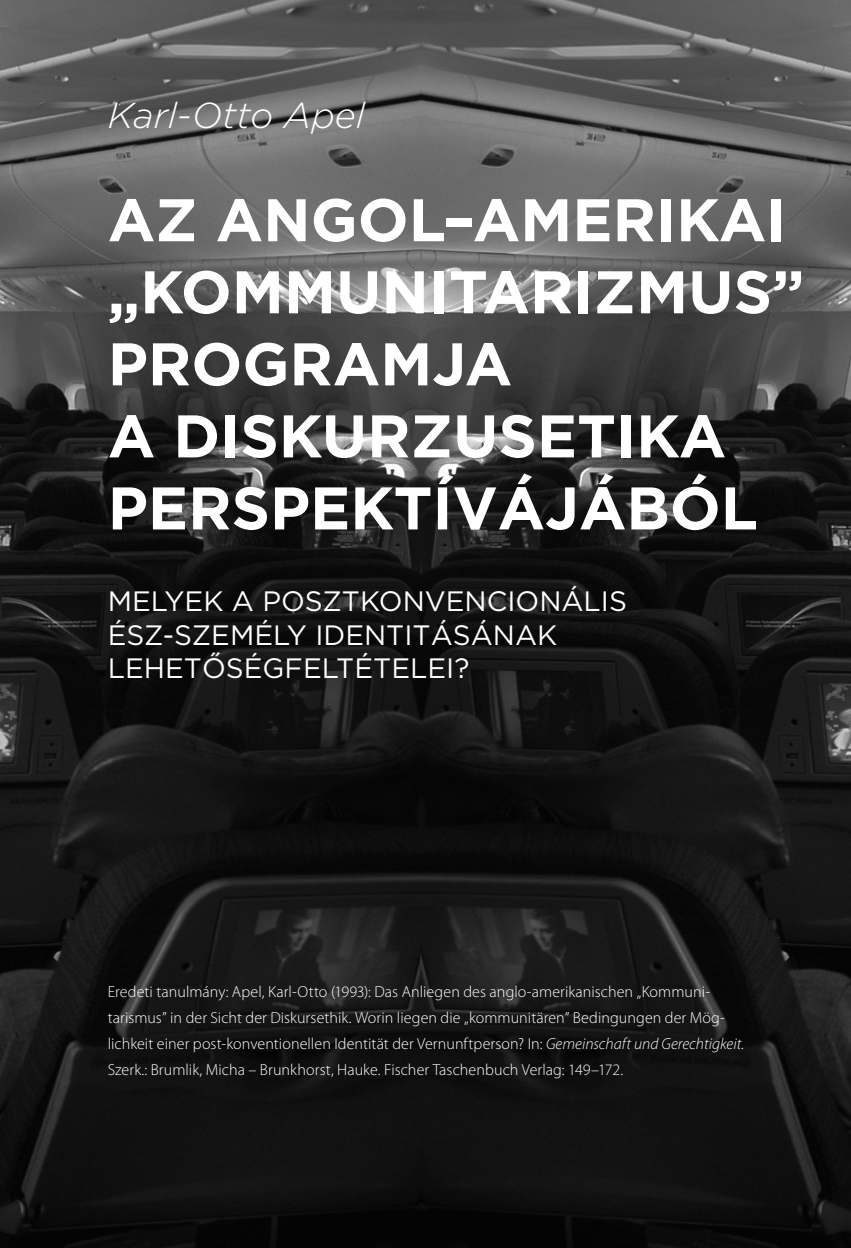
<style>
.page{position:relative;width:851px;height:1248px;background:#fff}
.page>*{position:absolute;margin:0;border:0;box-sizing:border-box;transform-origin:0 0}
.cim1{font:700 60px/72px "Gotham";color:#fff}
.szerzo{font:italic 300 36px "Gotham";color:#fff}
.cim2{font:28px/33.6px "Gotham";color:#fff}
.labjegyzet{font:300 16px/26px "Myriad Pro";letter-spacing:.005em;color:#fff}
.s1{font-style:italic}
</style>
<div class="page">
<img style="left:0;top:0;width:850px;height:1247px">
<p class="szerzo" style="left:108px;top:95px;width:258px">Karl-Otto Apel</p>
<p class="cim1" style="left:108px;top:182px;width:698px">AZ ANGOL–AMERIKAI „KOMMUNITARIZMUS”<br>PROGRAMJA<br>A DISKURZUSETIKA<br>PERSPEKTÍVÁJÁBÓL</p>
<p class="cim2" style="left:108px;top:583px;width:520px">MELYEK A POSZTKONVENCIONÁLIS<br>ÉSZ-SZEMÉLY IDENTITÁSÁNAK<br>LEHETŐSÉGFELTÉTELEI?</p>
<p class="labjegyzet" style="left:108px;top:978px;width:637px">Eredeti tanulmány: Apel, Karl-Otto (1993): Das Anliegen des anglo-amerikanischen „Kommuni&shy;tarismus” in der Sicht der Diskursethik. Worin liegen die „kommunitären” Bedingungen der Mög&shy;lichkeit einer post-konventionellen Identität der Vernunftperson? In: <span class="s1">Gemeinschaft und Gerechtigkeit.<br></span>Szerk.: Brumlik, Micha – Brunkhorst, Hauke. Fischer Taschenbuch Verlag: 149–172.</p>
</div>
